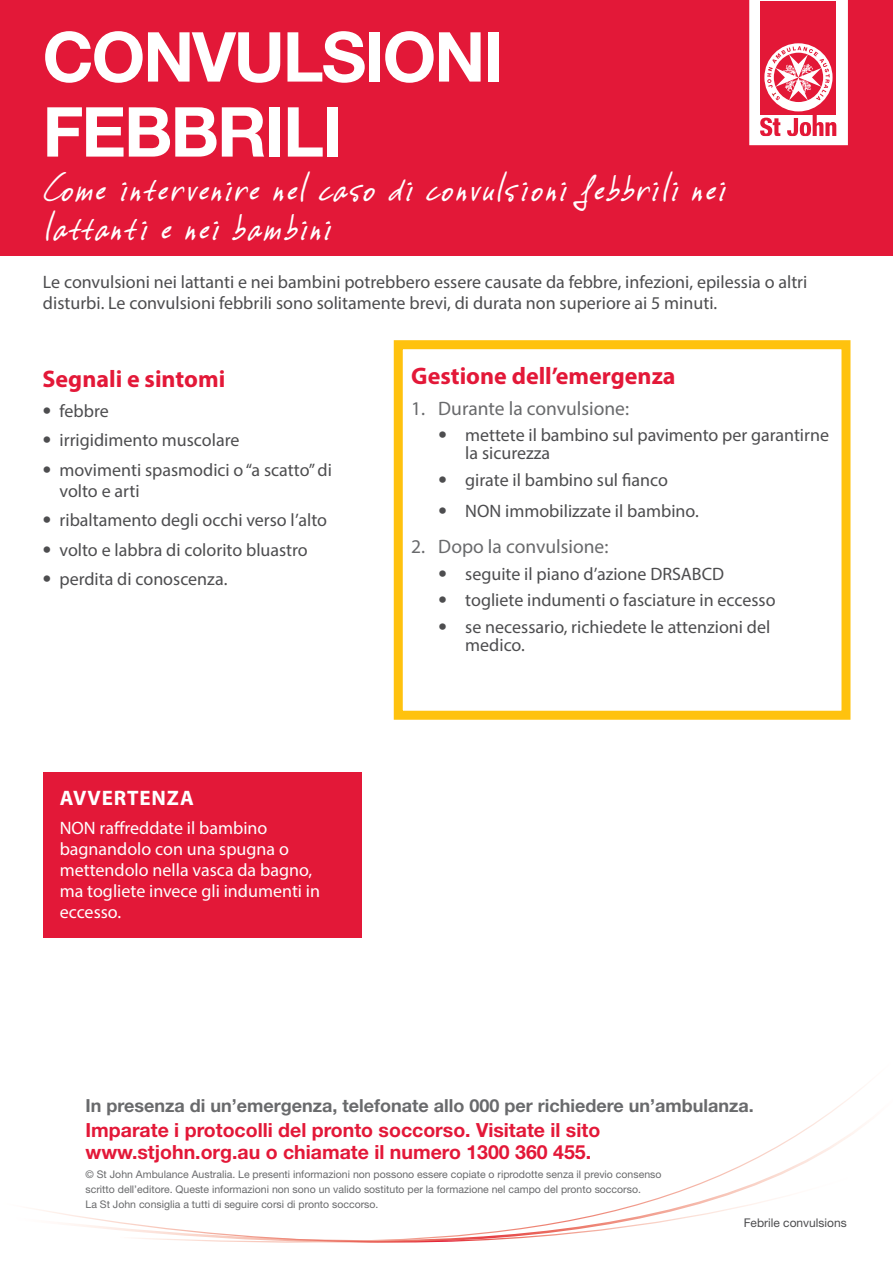
<style>
.page{position:relative;width:893px;height:1263px;background:#fff}
.page>*{position:absolute;margin:0;border:0;box-sizing:border-box;transform-origin:0 0}
.t1{font:700 69px/75px "Helvetica Neue LT Std";letter-spacing:-.03em;color:#fff}
.t2{font:italic 39px/39px "Vinc Hand";color:#fff}
.t3{font:700 24px "Myriad Pro";color:#e31838}
.t4{font:700 21px "Myriad Pro";letter-spacing:.04em;color:#fff}
.t5{font:700 19.5px/22.5px "Helvetica Neue LT Std";color:#e31838}
.t6{font:19.5px "Myriad Pro";color:#696a6c}
.t7{font:18px/21px "Myriad Pro";color:#4d4d4f}
.t8{font:18px/21px "Myriad Pro";color:#fff}
.t9{font:700 18px "Helvetica Neue LT Std";color:#696a6c}
.t10{font:12px "Helvetica Neue LT Std";color:#4d4d4f}
.t11{font:10.5px/15px "Helvetica Neue LT Std";color:#696a6c}
.s1{font-family:"Helvetica Neue LT Std"}
</style>
<div class="page">
<svg style="left:30px;top:1171px;width:758px;height:72px"></svg>
<div style="left:0;top:0;width:893px;height:255px;background:#e31838"></div>
<svg style="left:749px;top:0;width:99px;height:145px"></svg>
<div style="left:43px;top:772px;width:319px;height:165px;background:#e31838"></div>
<div style="left:394px;top:340px;width:456px;height:380px;border:9px solid #ffc20e"></div>
<h1 class="t1" style="left:43px;top:18px;width:463px">Convulsioni febbrili</h1>
<h2 class="t2" style="left:43px;top:167px;width:700px">Comeintervenirenelcasodiconvulsionifebbrilinei lattantieneibambini</h2>
<p class="t7" style="left:43px;top:271px;width:766px">Le convulsioni nei lattanti e nei bambini potrebbero essere causate da febbre, infezioni, epilessia o altri disturbi. Le convulsioni febbrili sono solitamente brevi, di durata non superiore ai 5 minuti.</p>
<h3 class="t3" style="left:43px;top:363px;width:184px">Segnali e sintomi</h3>
<p class="t7" style="left:43px;top:400px;width:68px"><span class="s1">•</span> febbre</p>
<p class="t7" style="left:43px;top:429px;width:198px"><span class="s1">•</span> irrigidimento muscolare</p>
<p class="t7" style="left:60px;top:459px;width:274px;text-indent:-17px"><span class="s1">•</span> movimenti spasmodici o “a scatto” di volto e arti</p>
<p class="t7" style="left:43px;top:509px;width:286px"><span class="s1">•</span> ribaltamento degli occhi verso l’alto</p>
<p class="t7" style="left:43px;top:539px;width:267px"><span class="s1">•</span> volto e labbra di colorito bluastro</p>
<p class="t7" style="left:43px;top:568px;width:186px"><span class="s1">•</span> perdita di conoscenza.</p>
<p class="t4" style="left:60px;top:784px;width:133px">Avvertenza</p>
<p class="t8" style="left:60px;top:817px;width:262px">NON raffreddate il bambino bagnandolo con una spugna o mettendolo nella vasca da bagno, ma togliete invece gli indumenti in eccesso.</p>
<h3 class="t3" style="left:411px;top:360px;width:266px">Gestione dell’emergenza</h3>
<p class="t6" style="left:411px;top:396px;width:219px">1. Durante la convulsione:</p>
<p class="t7" style="left:465px;top:426px;width:365px;line-height:18px;text-indent:-27px"><span class="s1">•</span> mettete il bambino sul pavimento per garantirne la sicurezza</p>
<p class="t7" style="left:438px;top:469px;width:231px"><span class="s1">•</span> girate il bambino sul fianco</p>
<p class="t7" style="left:438px;top:500px;width:262px"><span class="s1">•</span> NON immobilizzate il bambino.</p>
<p class="t6" style="left:411px;top:534px;width:199px">2. Dopo la convulsione:</p>
<p class="t7" style="left:438px;top:563px;width:287px"><span class="s1">•</span> seguite il piano d’azione DRSABCD</p>
<p class="t7" style="left:438px;top:589px;width:339px"><span class="s1">•</span> togliete indumenti o fasciature in eccesso</p>
<p class="t7" style="left:465px;top:617px;width:307px;line-height:18px;text-indent:-27px"><span class="s1">•</span> se necessario, richiedete le attenzioni del medico.</p>
<p class="t9" style="left:86px;top:1094px;width:670px">In presenza di un’emergenza, telefonate allo 000 per richiedere un’ambulanza.</p>
<p class="t5" style="left:86px;top:1118px;width:516px">Imparate i protocolli del pronto soccorso. Visitate il sito www.stjohn.org.au o chiamate il numero 1300 360 455.</p>
<p class="t11" style="left:86px;top:1167px;width:577px">© St John Ambulance Australia. Le presenti informazioni non possono essere copiate o riprodotte senza il previo consenso scritto dell’editore. Queste informazioni non sono un valido sostituto per la formazione nel campo del pronto soccorso.<br>La St John consiglia a tutti di seguire corsi di pronto soccorso.</p>
<p class="t10" style="left:744px;top:1215px;width:105px">Febrile convulsions</p>
</div>
